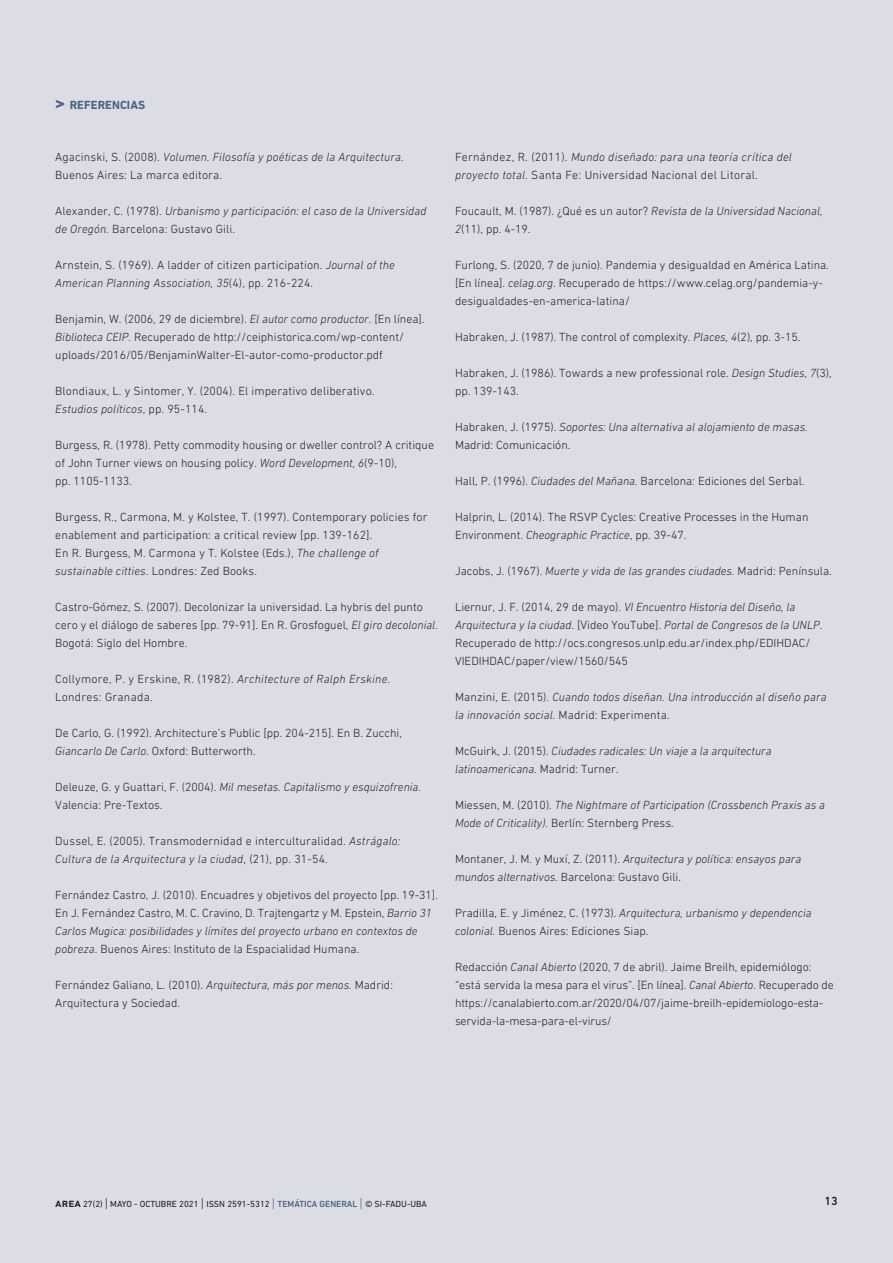
<style>
.page{position:relative;width:893px;height:1263px;background:#dbdce4}
.page>*{position:absolute;margin:0;border:0;box-sizing:border-box;transform-origin:0 0}
.t1{font:300 12px/18px "DIN Next LT Pro";color:#231f20}
.t2{font:italic 300 12px/18px "DIN Next LT Pro";color:#231f20}
.t3{font:300 12px/18px "DIN Next LT Pro";letter-spacing:.02em;color:#231f20}
.t4{font:700 12px "DIN Next LT Pro";color:#4d6182}
.t5{font:500 12px "DIN Next LT Pro";color:#231f20}
.t6{font:9px "DIN Next LT Pro";color:#231f20}
.s1{font-size:18px}
.s2{font-style:italic}
.s3{font-style:normal}
.s4{font-weight:500;font-size:12px}
.s5{font-weight:300;font-size:13.5px}
.s6{font-weight:300;font-size:13.5px;color:#4d6182}
.s7{font-weight:500;color:#4d6182}
</style>
<div class="page">
<p class="t4" style="left:55px;top:98px;width:44px"><span class="s1">&gt;</span> REFERENCIAS</p>
<p class="t1" style="left:55px;top:148px;width:350px">Agacinski, S. (2008). <span class="s2">Volumen. Filosofía y poéticas de la Arquitectura.<br></span>Buenos Aires: La marca editora.</p>
<p class="t2" style="left:55px;top:202px;width:373px"><span class="s3">Alexander, C. (1978).</span> Urbanismo y participación: el caso de la Universidad de Oregón. <span class="s3">Barcelona: Gustavo Gili.</span></p>
<p class="t1" style="left:55px;top:256px;width:341px">Arnstein, S. (1969). A ladder of citizen participation. <span class="s2">Journal of the<br>American Planning Association, 35</span>(4), pp. 216-224.</p>
<p class="t1" style="left:55px;top:310px;width:371px">Benjamin, W. (2006, 29 de diciembre). <span class="s2">El autor como productor</span>. [En línea].<br><span class="s2">Biblioteca CEIP</span>. Recuperado de http://ceiphistorica.com/wp-content/ uploads/2016/05/BenjaminWalter-El-autor-como-productor.pdf</p>
<p class="t1" style="left:55px;top:382px;width:321px">Blondiaux, L. y Sintomer, Y. (2004). El imperativo deliberativo.<br><span class="s2">Estudios políticos</span>, pp. 95-114.</p>
<p class="t1" style="left:55px;top:436px;width:380px">Burgess, R. (1978). Petty commodity housing or dweller control? A critique of John Turner views on housing policy. <span class="s2">Word Development, 6</span>(9-10),<br>pp. 1105-1133.</p>
<p class="t1" style="left:55px;top:508px;width:374px">Burgess, R., Carmona, M. y Kolstee, T. (1997). Contemporary policies for enablement and participation: a critical review [pp. 139-162].<br>En R. Burgess, M. Carmona y T. Kolstee (Eds.), <span class="s2">The challenge of sustainable citties</span>. Londres: Zed Books.</p>
<p class="t1" style="left:55px;top:598px;width:384px">Castro-Gómez, S. (2007). Decolonizar la universidad. La hybris del punto cero y el diálogo de saberes [pp. 79-91]. En R. Grosfoguel, <span class="s2">El giro decolonial</span>.<br>Bogotá: Siglo del Hombre.</p>
<p class="t3" style="left:55px;top:670px;width:336px">Collymore, P. y Erskine, R. (1982). <span class="s2">Architecture of Ralph Erskine.<br></span>Londres: Granada.</p>
<p class="t1" style="left:55px;top:724px;width:348px">De Carlo, G. (1992). Architecture’s Public [pp. 204-215]. En B. Zucchi,<br><span class="s2">Giancarlo De Carlo</span>. Oxford: Butterworth.</p>
<p class="t1" style="left:55px;top:778px;width:367px">Deleuze, G. y Guattari, F. (2004). <span class="s2">Mil mesetas. Capitalismo y esquizofrenia.<br></span>Valencia: Pre-Textos.</p>
<p class="t1" style="left:55px;top:832px;width:347px">Dussel, E. (2005). Transmodernidad e interculturalidad. <span class="s2">Astrágalo:<br>Cultura de la Arquitectura y la ciudad</span>, (21), pp. 31-54.</p>
<p class="t1" style="left:55px;top:886px;width:384px">Fernández Castro, J. (2010). Encuadres y objetivos del proyecto [pp. 19-31].<br>En J. Fernández Castro, M. C. Cravino, D. Trajtengartz y M. Epstein, <span class="s2">Barrio 31<br>Carlos Mugica: posibilidades y límites del proyecto urbano en contextos de pobreza</span>. Buenos Aires: Instituto de la Espacialidad Humana.</p>
<p class="t1" style="left:55px;top:976px;width:339px">Fernández Galiano, L. (2010). <span class="s2">Arquitectura, más por menos.</span> Madrid:<br>Arquitectura y Sociedad.</p>
<p class="t3" style="left:455px;top:148px;width:338px">Fernández, R. (2011). <span class="s2">Mundo diseñado: para una teoría crítica del proyecto total.</span> Santa Fe: Universidad Nacional del Litoral.</p>
<p class="t1" style="left:455px;top:202px;width:369px">Foucault, M. (1987). ¿Qué es un autor? <span class="s2">Revista de la Universidad Nacional,<br>2</span>(11), pp. 4-19.</p>
<p class="t1" style="left:455px;top:256px;width:375px">Furlong, S. (2020, 7 de junio). Pandemia y desigualdad en América Latina. [En línea]. <span class="s2">celag.org</span>. Recuperado de https://www.celag.org/pandemia-y&shy;desigualdades-en-america-latina/</p>
<p class="t1" style="left:455px;top:328px;width:347px">Habraken, J. (1987). The control of complexity. <span class="s2">Places, 4</span>(2), pp. 3-15.</p>
<p class="t1" style="left:455px;top:364px;width:378px">Habraken, J. (1986). Towards a new professional role. <span class="s2">Design Studies, 7</span>(3), pp. 139-143.</p>
<p class="t2" style="left:455px;top:418px;width:354px"><span class="s3">Habraken, J. (1975).</span> Soportes: Una alternativa al alojamiento de masas.<br><span class="s3">Madrid: Comunicación.</span></p>
<p class="t1" style="left:455px;top:472px;width:351px">Hall, P. (1996). <span class="s2">Ciudades del Mañana.</span> Barcelona: Ediciones del Serbal.</p>
<p class="t1" style="left:455px;top:508px;width:355px">Halprin, L. (2014). The RSVP Cycles: Creative Processes in the Human<br>Environment. <span class="s2">Cheographic Practice</span>, pp. 39-47.</p>
<p class="t1" style="left:455px;top:562px;width:378px">Jacobs, J. (1967). <span class="s2">Muerte y vida de las grandes ciudades.</span> Madrid: Península.</p>
<p class="t1" style="left:455px;top:598px;width:369px">Liernur, J. F. (2014, 29 de mayo). <span class="s2">VI Encuentro Historia del Diseño, la Arquitectura y la ciudad</span>. [Video YouTube]. <span class="s2">Portal de Congresos de la UNLP</span>.<br>Recuperado de http://ocs.congresos.unlp.edu.ar/index.php/EDIHDAC/ VIEDIHDAC/paper/view/1560/545</p>
<p class="t2" style="left:455px;top:688px;width:373px"><span class="s3">Manzini, E. (2015).</span> Cuando todos diseñan. Una introducción al diseño para la innovación social. <span class="s3">Madrid: Experimenta.</span></p>
<p class="t2" style="left:455px;top:742px;width:318px"><span class="s3">McGuirk, J. (2015).</span> Ciudades radicales: Un viaje a la arquitectura latinoamericana. <span class="s3">Madrid: Turner.</span></p>
<p class="t2" style="left:455px;top:796px;width:372px"><span class="s3">Miessen, M. (2010).</span> The Nightmare of Participation (Crossbench Praxis as a<br>Mode of Criticality). <span class="s3">Berlín: Sternberg Press.</span></p>
<p class="t2" style="left:455px;top:850px;width:348px"><span class="s3">Montaner, J. M. y Muxí, Z. (2011).</span> Arquitectura y política: ensayos para mundos alternativos. <span class="s3">Barcelona: Gustavo Gili.</span></p>
<p class="t1" style="left:455px;top:904px;width:358px">Pradilla, E. y Jiménez, C. (1973). <span class="s2">Arquitectura, urbanismo y dependencia colonial.</span> Buenos Aires: Ediciones Siap.</p>
<p class="t1" style="left:455px;top:958px;width:380px">Redacción <span class="s2">Canal Abierto</span> (2020, 7 de abril). Jaime Breilh, epidemiólogo: “está servida la mesa para el virus”. [En línea]. <span class="s2">Canal Abierto</span>. Recuperado de https://canalabierto.com.ar/2020/04/07/jaime-breilh-epidemiologo-esta&shy;servida-la-mesa-para-el-virus/</p>
<p class="t6" style="left:55px;top:1198px;width:373px"><span class="s4">area</span> 27(2) <span class="s5">|</span> MAYO - OCTUBRE 2021 <span class="s5">|</span> ISSN 2591-5312 <span class="s6">|</span> <span class="s7">TEMÁTICA GENERAL</span> <span class="s6">|</span> © SI-FADU-UBA</p>
<p class="t5" style="left:824px;top:1194px;width:15px">13</p>
</div>
